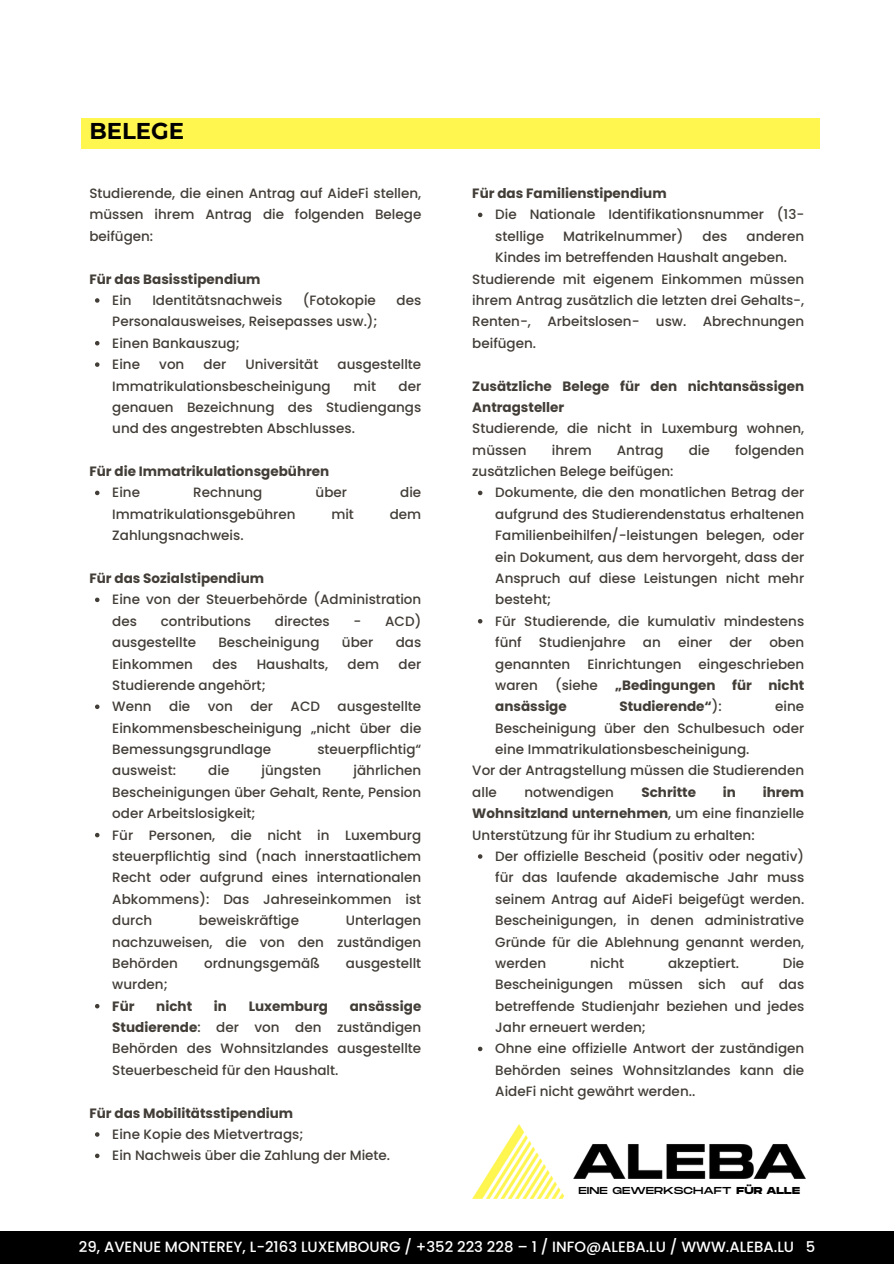
<style>
.page{position:relative;width:894px;height:1264px;background:#fff}
.page>*{position:absolute;margin:0;border:0;box-sizing:border-box;transform-origin:0 0}
.t1{font:700 22.8px "Montserrat";color:#000}
.t2{font:500 14.85px "Poppins";color:#fff}
.t3{font:500 13.5px/21.3px "Poppins";color:#423d37;text-align:justify}
.t4{font:700 13.5px/21.3px "Poppins";color:#423d37}
.t5{font:10.05px "Monument Extended";color:#000}
.s1{font-weight:700}
.s2{font-weight:500}
</style>
<div class="page">
<div style="left:0;top:1230px;width:893px;height:33px;background:#000"></div>
<svg style="left:95px;top:298px;width:4px;height:5px"></svg>
<svg style="left:95px;top:341px;width:4px;height:4px"></svg>
<svg style="left:95px;top:362px;width:4px;height:5px"></svg>
<svg style="left:95px;top:490px;width:4px;height:5px"></svg>
<svg style="left:95px;top:597px;width:4px;height:5px"></svg>
<svg style="left:95px;top:704px;width:4px;height:5px"></svg>
<svg style="left:95px;top:832px;width:4px;height:5px"></svg>
<svg style="left:95px;top:1004px;width:4px;height:4px"></svg>
<svg style="left:95px;top:1132px;width:4px;height:4px"></svg>
<svg style="left:95px;top:1153px;width:4px;height:5px"></svg>
<div style="left:81px;top:118px;width:738px;height:31px;background:#fff650"></div>
<svg style="left:478px;top:213px;width:4px;height:4px"></svg>
<svg style="left:478px;top:490px;width:4px;height:5px"></svg>
<svg style="left:478px;top:619px;width:4px;height:4px"></svg>
<svg style="left:478px;top:854px;width:4px;height:4px"></svg>
<svg style="left:478px;top:1046px;width:4px;height:5px"></svg>
<img style="left:472px;top:1124px;width:333px;height:74px">
<h3 class="t1" style="left:89px;top:117px;width:96px">BELEGE</h3>
<h3 class="t3" style="left:89px;top:183px;width:333px">Studierende, die einen Antrag auf AideFi stellen, müssen ihrem Antrag die folgenden Belege beifügen:</h3>
<h3 class="t4" style="left:89px;top:268px;width:173px">Für das Basisstipendium</h3>
<p class="t3" style="left:112px;top:289px;width:21px">Ein</p>
<p class="t3" style="left:152px;top:289px;width:131px">Identitätsnachweis</p>
<p class="t3" style="left:303px;top:289px;width:74px">(Fotokopie</p>
<p class="t3" style="left:396px;top:289px;width:26px">des</p>
<p class="t3" style="left:112px;top:311px;width:267px">Personalausweises, Reisepasses usw.);</p>
<p class="t3" style="left:112px;top:332px;width:129px">Einen Bankauszug;</p>
<p class="t3" style="left:112px;top:354px;width:29px">Eine</p>
<p class="t3" style="left:159px;top:354px;width:27px">von</p>
<p class="t3" style="left:203px;top:354px;width:24px">der</p>
<p class="t3" style="left:245px;top:354px;width:74px">Universität</p>
<p class="t3" style="left:337px;top:354px;width:85px">ausgestellte</p>
<p class="t3" style="left:112px;top:375px;width:220px">Immatrikulationsbescheinigung</p>
<p class="t3" style="left:353px;top:375px;width:24px">mit</p>
<p class="t3" style="left:112px;top:375px;width:310px;text-indent:286px">der genauen Bezeichnung des Studiengangs und des angestrebten Abschlusses.</p>
<h3 class="t4" style="left:89px;top:460px;width:241px">Für die Immatrikulationsgebühren</h3>
<p class="t3" style="left:112px;top:482px;width:29px">Eine</p>
<p class="t3" style="left:193px;top:482px;width:71px">Rechnung</p>
<p class="t3" style="left:315px;top:482px;width:33px">über</p>
<p class="t3" style="left:400px;top:482px;width:23px">die</p>
<p class="t3" style="left:112px;top:503px;width:185px">Immatrikulationsgebühren</p>
<p class="t3" style="left:331px;top:503px;width:24px">mit</p>
<p class="t3" style="left:389px;top:503px;width:33px">dem</p>
<p class="t3" style="left:112px;top:525px;width:133px">Zahlungsnachweis.</p>
<h3 class="t4" style="left:89px;top:567px;width:176px">Für das Sozialstipendium</h3>
<p class="t3" style="left:112px;top:589px;width:310px">Eine von der Steuerbehörde (Administration des</p>
<p class="t3" style="left:161px;top:610px;width:92px">contributions</p>
<p class="t3" style="left:275px;top:610px;width:56px">directes</p>
<p class="t3" style="left:353px;top:610px;width:69px">- ACD)</p>
<p class="t3" style="left:112px;top:631px;width:85px">ausgestellte</p>
<p class="t3" style="left:218px;top:631px;width:102px">Bescheinigung</p>
<p class="t3" style="left:342px;top:631px;width:33px">über</p>
<p class="t3" style="left:395px;top:631px;width:27px">das</p>
<p class="t3" style="left:112px;top:653px;width:82px">Einkommen</p>
<p class="t3" style="left:212px;top:653px;width:26px">des</p>
<p class="t3" style="left:256px;top:653px;width:73px">Haushalts,</p>
<p class="t3" style="left:347px;top:653px;width:33px">dem</p>
<p class="t3" style="left:398px;top:653px;width:24px">der</p>
<p class="t3" style="left:112px;top:674px;width:155px">Studierende angehört;</p>
<p class="t3" style="left:112px;top:696px;width:41px">Wenn</p>
<p class="t3" style="left:169px;top:696px;width:23px">die</p>
<p class="t3" style="left:208px;top:696px;width:27px">von</p>
<p class="t3" style="left:250px;top:696px;width:24px">der</p>
<p class="t3" style="left:290px;top:696px;width:31px">ACD</p>
<p class="t3" style="left:112px;top:696px;width:310px;text-indent:225px">ausgestellte Einkommensbescheinigung „nicht über die Bemessungsgrundlage</p>
<p class="t3" style="left:317px;top:738px;width:105px">steuerpflichtig“</p>
<p class="t3" style="left:112px;top:760px;width:310px;text-indent:241px">jährlichen Bescheinigungen über Gehalt, Rente, Pension oder Arbeitslosigkeit;</p>
<p class="t3" style="left:112px;top:824px;width:310px">Für Personen, die nicht in Luxemburg steuerpflichtig sind (nach innerstaatlichem Recht oder aufgrund eines internationalen Abkommens): Das Jahreseinkommen ist durch</p>
<p class="t3" style="left:112px;top:760px;width:65px">ausweist:</p>
<p class="t3" style="left:208px;top:760px;width:23px">die</p>
<p class="t3" style="left:261px;top:760px;width:61px">jüngsten</p>
<p class="t3" style="left:199px;top:909px;width:102px">beweiskräftige</p>
<p class="t3" style="left:112px;top:909px;width:310px;text-indent:233px">Unterlagen nachzuweisen, die von den zuständigen Behörden</p>
<p class="t3" style="left:204px;top:952px;width:117px">ordnungsgemäß</p>
<p class="t3" style="left:346px;top:952px;width:77px">ausgestellt</p>
<p class="t3" style="left:112px;top:973px;width:57px">wurden;</p>
<p class="t4" style="left:112px;top:995px;width:24px">Für</p>
<p class="t4" style="left:156px;top:995px;width:37px">nicht</p>
<p class="t4" style="left:214px;top:995px;width:15px">in</p>
<p class="t4" style="left:248px;top:995px;width:81px">Luxemburg</p>
<p class="t3" style="left:112px;top:995px;width:310px;text-indent:237px"><span class="s1">ansässige Studierende</span>: der von den zuständigen Behörden des Wohnsitzlandes ausgestellte Steuerbescheid für den Haushalt.</p>
<h3 class="t4" style="left:89px;top:1102px;width:205px">Für das Mobilitätsstipendium</h3>
<p class="t3" style="left:112px;top:1123px;width:193px">Eine Kopie des Mietvertrags;</p>
<p class="t3" style="left:112px;top:1144px;width:279px">Ein Nachweis über die Zahlung der Miete.</p>
<p class="t4" style="left:472px;top:183px;width:196px">Für das Familienstipendium</p>
<h3 class="t3" style="left:495px;top:204px;width:310px">Die Nationale Identifikationsnummer (13- stellige</h3>
<h3 class="t3" style="left:563px;top:225px;width:121px">Matrikelnummer)</h3>
<h3 class="t3" style="left:702px;top:225px;width:26px">des</h3>
<h3 class="t3" style="left:495px;top:225px;width:310px;text-indent:251px">anderen<br>Kindes im betreffenden Haushalt angeben.</h3>
<h3 class="t3" style="left:472px;top:268px;width:333px">Studierende mit eigenem Einkommen müssen ihrem Antrag zusätzlich die letzten drei Gehalts-, Renten-, Arbeitslosen- usw. Abrechnungen beifügen.</h3>
<p class="t4" style="left:472px;top:375px;width:333px">Zusätzliche Belege für den nichtansässigen<br>Antragsteller<br><span class="s2">Studierende, die nicht in Luxemburg wohnen, müssen</span></p>
<p class="t3" style="left:551px;top:439px;width:41px">ihrem</p>
<p class="t3" style="left:616px;top:439px;width:48px">Antrag</p>
<p class="t3" style="left:688px;top:439px;width:23px">die</p>
<p class="t3" style="left:734px;top:439px;width:71px">folgenden</p>
<p class="t3" style="left:472px;top:460px;width:203px">zusätzlichen Belege beifügen:</p>
<p class="t3" style="left:495px;top:482px;width:310px">Dokumente, die den monatlichen Betrag der aufgrund des Studierendenstatus erhaltenen Familienbeihilfen/-leistungen belegen, oder ein Dokument, aus dem hervorgeht, dass der Anspruch auf diese Leistungen nicht mehr besteht;</p>
<h3 class="t3" style="left:495px;top:610px;width:310px">Für Studierende, die kumulativ mindestens fünf</h3>
<h3 class="t3" style="left:539px;top:631px;width:88px">Studienjahre</h3>
<h3 class="t3" style="left:642px;top:631px;width:19px">an</h3>
<h3 class="t3" style="left:678px;top:631px;width:36px">einer</h3>
<h3 class="t3" style="left:729px;top:631px;width:24px">der</h3>
<h3 class="t3" style="left:769px;top:631px;width:36px">oben</h3>
<h3 class="t3" style="left:495px;top:653px;width:77px">genannten</h3>
<h3 class="t3" style="left:587px;top:653px;width:95px">Einrichtungen</h3>
<h3 class="t3" style="left:698px;top:653px;width:107px">eingeschrieben</h3>
<h3 class="t3" style="left:495px;top:674px;width:44px">waren</h3>
<h3 class="t3" style="left:555px;top:674px;width:44px">(siehe</h3>
<h3 class="t4" style="left:615px;top:674px;width:191px">„Bedingungen für nicht</h3>
<h3 class="t4" style="left:495px;top:696px;width:73px">ansässige</h3>
<h3 class="t4" style="left:619px;top:696px;width:104px">Studierende“<span class="s2">):</span></h3>
<h3 class="t3" style="left:495px;top:696px;width:310px;text-indent:280px">eine Bescheinigung über den Schulbesuch oder eine Immatrikulationsbescheinigung.</h3>
<p class="t3" style="left:472px;top:760px;width:333px">Vor der Antragstellung müssen die Studierenden alle</p>
<p class="t3" style="left:472px;top:781px;width:333px;text-indent:290px"><span class="s1">ihrem Wohnsitzland unternehmen</span>, um eine finanzielle Unterstützung für ihr Studium zu erhalten:</p>
<p class="t3" style="left:495px;top:845px;width:310px">Der offizielle Bescheid (positiv oder negativ) für das laufende akademische Jahr muss seinem Antrag auf AideFi beigefügt werden.<br>Bescheinigungen, in denen administrative Gründe für die Ablehnung genannt werden, werden</p>
<p class="t3" style="left:524px;top:781px;width:91px">notwendigen</p>
<p class="t4" style="left:641px;top:781px;width:56px">Schritte</p>
<p class="t4" style="left:722px;top:781px;width:15px">in</p>
<p class="t3" style="left:495px;top:952px;width:310px;text-indent:287px">Die Bescheinigungen müssen sich auf das betreffende Studienjahr beziehen und jedes Jahr erneuert werden;</p>
<p class="t3" style="left:495px;top:1038px;width:310px">Ohne eine offizielle Antwort der zuständigen Behörden seines Wohnsitzlandes kann die AideFi nicht gewährt werden..</p>
<p class="t3" style="left:590px;top:952px;width:36px">nicht</p>
<p class="t3" style="left:668px;top:952px;width:72px">akzeptiert.</p>
<p class="t5" style="left:578px;top:1185px;width:223px">EINE GEWERKSCHAFT <span class="s1">FÜR ALLE</span></p>
<h1 class="t2" style="left:79px;top:1236px;width:737px">29, AVENUE MONTEREY, L-2163 LUXEMBOURG / +352 223 228 – 1 / INFO@ALEBA.LU / WWW.ALEBA.LU 5</h1>
</div>
